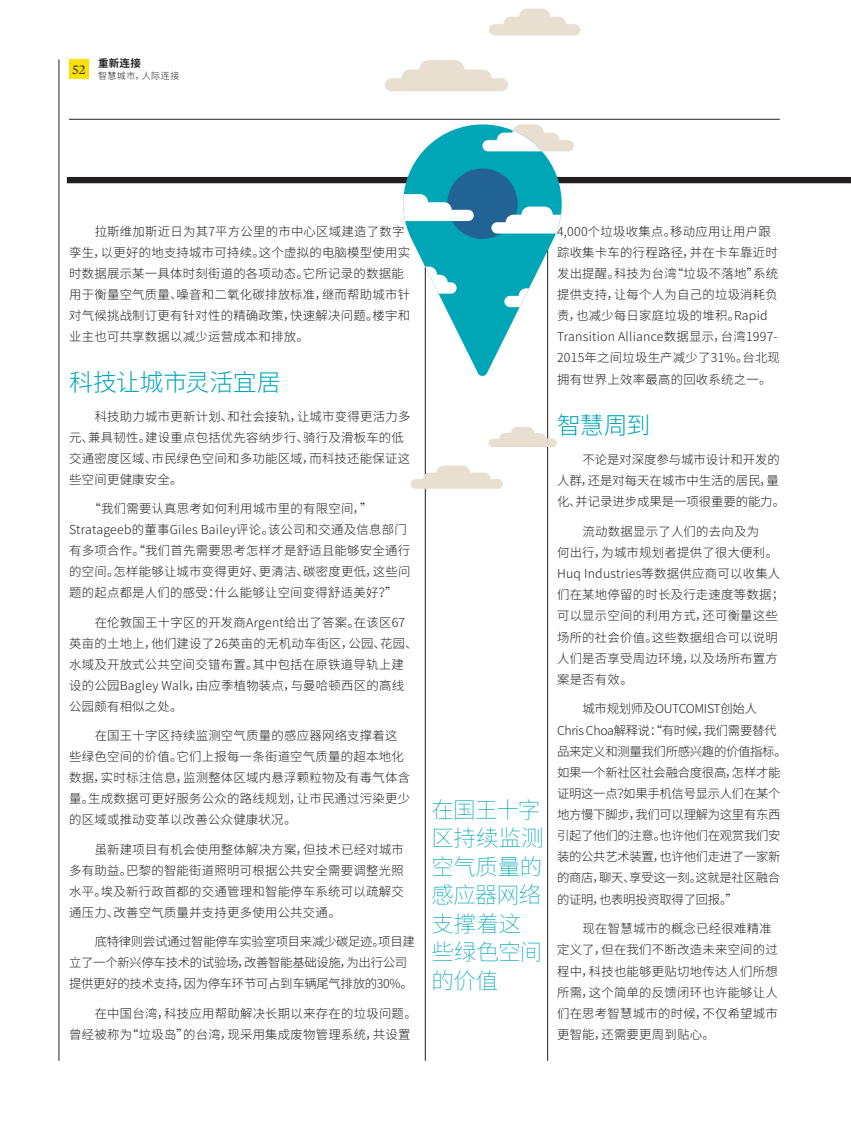
<style>
.page{position:relative;width:851px;height:1127px;background:#fff}
.page>*{position:absolute;margin:0;border:0;box-sizing:border-box;transform-origin:0 0}
.Body_copy_8_25pt{font:300 24px "Noto Sans CJ Ksc";letter-spacing:-.02em;color:#00a6b6}
.Body_copy_8_25pt-2{font:100 22.5px/28.5px "Noto Sans CJ Ksc";letter-spacing:-.02em;color:#00a6b6}
.t1{font:13.5px "Freight Text Pro";color:#231f20}
.Body_copy_8_25pt-3{font:300 12.3px/21px "Noto Sans CJ Ksc";letter-spacing:.02em;color:#231f20}
.Body_copy_8_25pt-4{font:300 12.3px/21.1px "Noto Sans CJ Ksc";letter-spacing:-.025em;color:#231f20}
.Body_copy_8_25pt-5{font:300 12.3px/21.1px "Noto Sans CJ Ksc";letter-spacing:-.005em;color:#231f20}
.HelvNeue_45{font:700 10.5px "Noto Sans CJ Ksc";color:#231f20}
.HelvNeue_45-2{font:300 9px "Noto Sans CJ Ksc";letter-spacing:.055em;color:#231f20}
</style>
<div class="page">
<hr style="left:69px;top:119px;width:710px;height:1px;background:#231f20">
<div style="left:69px;top:60px;width:20px;height:19px;background:#fadf06"></div>
<hr style="left:59px;top:60px;width:1px;height:1001px;background:#231f20">
<hr style="left:425px;top:233px;width:1px;height:828px;background:#231f20">
<hr style="left:547px;top:233px;width:1px;height:828px;background:#231f20">
<div style="left:67px;top:177px;width:783px;height:6px;background:#231f20"></div>
<svg style="left:396px;top:118px;width:172px;height:259px;fill:#00a6b6"></svg>
<div style="left:447px;top:168px;width:70px;height:71px;background:#216394;border-radius:50%"></div>
<svg style="left:384px;top:60px;width:124px;height:31px"></svg>
<svg style="left:482px;top:124px;width:91px;height:27px"></svg>
<svg style="left:489px;top:9px;width:91px;height:26px"></svg>
<svg style="left:397px;top:267px;width:59px;height:27px"></svg>
<svg style="left:396px;top:194px;width:77px;height:27px"></svg>
<svg style="left:504px;top:280px;width:64px;height:27px"></svg>
<svg style="left:491px;top:207px;width:77px;height:26px"></svg>
<svg style="left:410px;top:465px;width:92px;height:24px"></svg>
<svg style="left:488px;top:427px;width:68px;height:20px"></svg>
<p class="t1" style="left:72px;top:61px;width:15px">52</p>
<p class="HelvNeue_45" style="left:98px;top:58px;width:44px">重新连接</p>
<p class="HelvNeue_45-2" style="left:98px;top:71px;width:83px">智慧城市，人际连接</p>
<p class="Body_copy_8_25pt-3" style="left:69px;top:221px;width:342px;text-indent:26px">拉斯维加斯近日为其7平方公里的市中心区域建造了数字孪生，以更好的地支持城市可持续。这个虚拟的电脑模型使用实时数据展示某一具体时刻街道的各项动态。它所记录的数据能用于衡量空气质量、噪音和二氧化碳排放标准，继而帮助城市针对气候挑战制订更有针对性的精确政策，快速解决问题。楼宇和业主也可共享数据以减少运营成本和排放。</p>
<p class="Body_copy_8_25pt" style="left:69px;top:369px;width:213px">科技让城市灵活宜居</p>
<p class="Body_copy_8_25pt-3" style="left:69px;top:406px;width:343px;text-indent:26px">科技助力城市更新计划、和社会接轨，让城市变得更活力多元、兼具韧性。建设重点包括优先容纳步行、骑行及滑板车的低交通密度区域、市民绿色空间和多功能区域，而科技还能保证这些空间更健康安全。</p>
<p class="Body_copy_8_25pt-3" style="left:69px;top:498px;width:343px;text-indent:19px">“我们需要认真思考如何利用城市里的有限空间，” Stratageeb的董事Giles Bailey评论。该公司和交通及信息部门有多项合作。“我们首先需要思考怎样才是舒适且能够安全通行的空间。怎样能够让城市变得更好、更清洁、碳密度更低，这些问题的起点都是人们的感受：什么能够让空间变得舒适美好？”</p>
<p class="Body_copy_8_25pt-3" style="left:69px;top:612px;width:350px;text-indent:26px">在伦敦国王十字区的开发商Argent给出了答案。在该区67英亩的土地上，他们建设了26英亩的无机动车街区，公园、花园、水域及开放式公共空间交错布置。其中包括在原铁道导轨上建设的公园Bagley Walk，由应季植物装点，与曼哈顿西区的高线公园颇有相似之处。</p>
<p class="Body_copy_8_25pt-3" style="left:69px;top:725px;width:342px;text-indent:26px">在国王十字区持续监测空气质量的感应器网络支撑着这些绿色空间的价值。它们上报每一条街道空气质量的超本地化数据，实时标注信息，监测整体区域内悬浮颗粒物及有毒气体含量。生成数据可更好服务公众的路线规划，让市民通过污染更少的区域或推动变革以改善公众健康状况。</p>
<p class="Body_copy_8_25pt-3" style="left:69px;top:839px;width:336px;text-align:justify;text-indent:26px">虽新建项目有机会使用整体解决方案，但技术已经对城市多有助益。巴黎的智能街道照明可根据公共安全需要调整光照水平。埃及新行政首都的交通管理和智能停车系统可以疏解交通压力、改善空气质量并支持更多使用公共交通。</p>
<p class="Body_copy_8_25pt-4" style="left:69px;top:931px;width:347px;text-indent:26px">底特律则尝试通过智能停车实验室项目来减少碳足迹。项目建立了一个新兴停车技术的试验场，改善智能基础设施，为出行公司提供更好的技术支持，因为停车环节可占到车辆尾气排放的30%。</p>
<p class="Body_copy_8_25pt-3" style="left:69px;top:1003px;width:349px;text-indent:26px">在中国台湾，科技应用帮助解决长期以来存在的垃圾问题。曾经被称为“垃圾岛”的台湾，现采用集成废物管理系统，共设置</p>
<p class="Body_copy_8_25pt-2" style="left:431px;top:796px;width:114px">在国王十字区持续监测空气质量的感应器网络支撑着这些绿色空间的价值</p>
<p class="Body_copy_8_25pt-3" style="left:557px;top:221px;width:224px">4,000个垃圾收集点。移动应用让用户跟踪收集卡车的行程路径，并在卡车靠近时发出提醒。科技为台湾“垃圾不落地”系统提供支持，让每个人为自己的垃圾消耗负责，也减少每日家庭垃圾的堆积。Rapid<br>Transition Alliance数据显示，台湾1997-<br>2015年之间垃圾生产减少了31%。台北现拥有世界上效率最高的回收系统之一。</p>
<p class="Body_copy_8_25pt" style="left:557px;top:412px;width:95px">智慧周到</p>
<p class="Body_copy_8_25pt-5" style="left:557px;top:449px;width:229px;text-indent:26px">不论是对深度参与城市设计和开发的人群，还是对每天在城市中生活的居民，量化、并记录进步成果是一项很重要的能力。</p>
<p class="Body_copy_8_25pt-3" style="left:557px;top:521px;width:228px;text-indent:26px">流动数据显示了人们的去向及为<br>何出行，为城市规划者提供了很大便利。<br>Huq Industries等数据供应商可以收集人们在某地停留的时长及行走速度等数据；可以显示空间的利用方式，还可衡量这些场所的社会价值。这些数据组合可以说明人们是否享受周边环境，以及场所布置方案是否有效。</p>
<p class="Body_copy_8_25pt-4" style="left:557px;top:698px;width:231px;text-indent:26px">城市规划师及OUTCOMIST创始人<br>Chris Choa解释说：“有时候，我们需要替代品来定义和测量我们所感兴趣的价值指标。如果一个新社区社会融合度很高，怎样才能证明这一点？如果手机信号显示人们在某个地方慢下脚步，我们可以理解为这里有东西引起了他们的注意。也许他们在观赏我们安装的公共艺术装置，也许他们走进了一家新的商店，聊天、享受这一刻。这就是社区融合的证明，也表明投资取得了回报。”</p>
<p class="Body_copy_8_25pt-3" style="left:557px;top:918px;width:222px;text-indent:26px">现在智慧城市的概念已经很难精准定义了，但在我们不断改造未来空间的过程中，科技也能够更贴切地传达人们所想所需，这个简单的反馈闭环也许能够让人们在思考智慧城市的时候，不仅希望城市更智能，还需要更周到贴心。</p>
</div>
